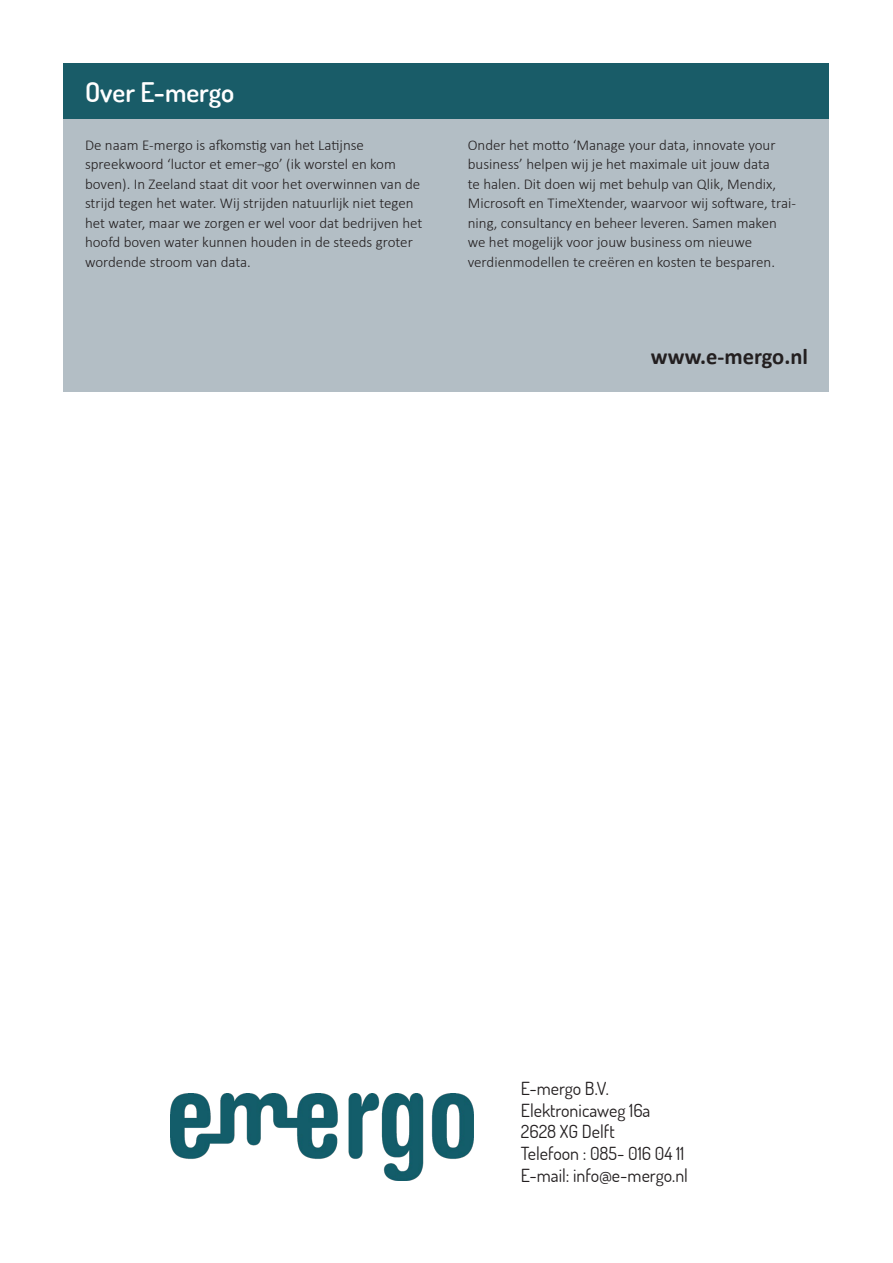
<style>
.page{position:relative;width:893px;height:1263px;background:#fff}
.page>*{position:absolute;margin:0;border:0;box-sizing:border-box;transform-origin:0 0}
.t1{font:600 27px "Dosis";color:#fff}
.t2{font:700 22.5px "Calibri";color:#231f20}
.t3{font:18px/21.6px "Dosis";color:#231f20}
.t4{font:300 15px/19.5px "Calibri";color:#231f20}
</style>
<div class="page">
<div style="left:64px;top:64px;width:765px;height:328px;background:#b3bec5"></div>
<div style="left:64px;top:64px;width:765px;height:55px;background:#195c68"></div>
<img style="left:170px;top:1094px;width:303px;height:86px">
<h1 class="t1" style="left:85px;top:75px;width:151px">Over E-mergo</h1>
<p class="t4" style="left:85px;top:135px;width:339px">De naam E-mergo is afkomstig van het Latijnse spreekwoord ‘luctor et emer¬go’ (ik worstel en kom boven). In Zeeland staat dit voor het overwinnen van de strijd tegen het water. Wij strijden natuurlijk niet tegen het water, maar we zorgen er wel voor dat bedrijven het hoofd boven water kunnen houden in de steeds groter wordende stroom van data.</p>
<p class="t4" style="left:468px;top:135px;width:330px">Onder het motto ‘Manage your data, innovate your business’ helpen wij je het maximale uit jouw data<br>te halen. Dit doen wij met behulp van Qlik, Mendix, Microsoft en TimeXtender, waarvoor wij software, trai&shy;ning, consultancy en beheer leveren. Samen maken we het mogelijk voor jouw business om nieuwe verdienmodellen te creëren en kosten te besparen.</p>
<h2 class="t2" style="left:651px;top:341px;width:159px">www.e-mergo.nl</h2>
<p class="t3" style="left:521px;top:1077px;width:169px">E-mergo B.V.<br>Elektronicaweg 16a<br>2628 XG Delft<br>Telefoon : 085- 016 04 11<br>E-mail: info@e-mergo.nl</p>
</div>
